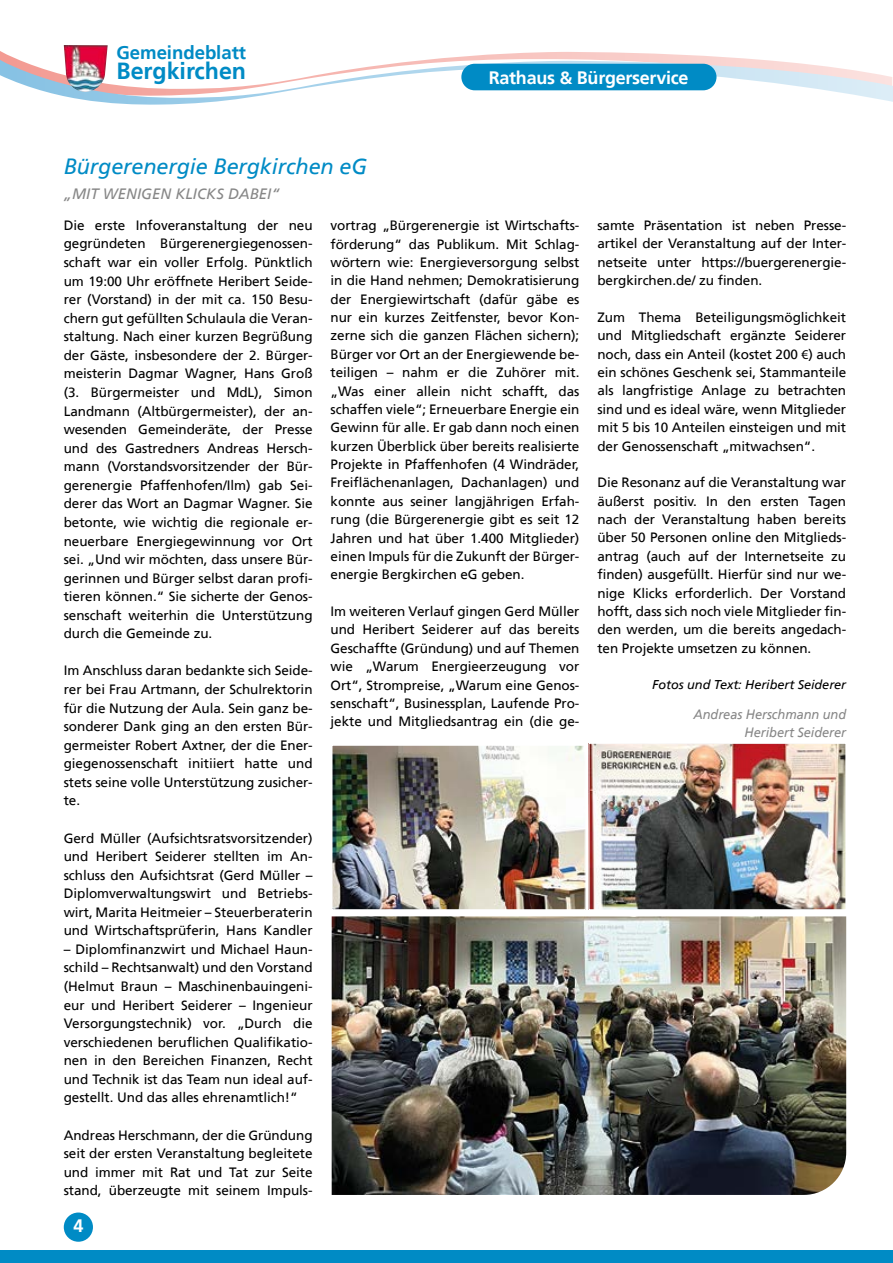
<style>
.page{position:relative;width:893px;height:1263px;background:#fff}
.page>*{position:absolute;margin:0;border:0;box-sizing:border-box;transform-origin:0 0}
.t1{font:700 23.25px "Frutiger";letter-spacing:-.005em;color:#008bc5}
.t2{font:italic 22.05px "Frutiger 56";letter-spacing:-.005em;color:#008bc5}
.t3{font:700 18.6px "Frutiger";letter-spacing:-.005em;color:#008bc5}
.t4{font:700 18px "Frutiger";letter-spacing:-.015em;color:#fff}
.t5{font:italic 15px "Frutiger 56";color:#878787}
.t6{font:13.5px/18.6px "Frutiger 55 Roman";letter-spacing:-.005em;color:#000;text-align:justify}
.t7{font:italic 13.5px/18px "Frutiger 56";letter-spacing:-.005em;color:#878787;text-align:right;scale:.95 1}
.t8{font:italic 12.75px "Frutiger 56";letter-spacing:-.005em;color:#000}
.s1{font-family:"Myriad Pro"}
</style>
<div class="page">
<svg style="left:0;top:53px;width:893px;height:52px"></svg>
<div style="left:461px;top:64px;width:255px;height:26px;background:#008bc5;border-radius:13px"></div>
<div style="left:0;top:1250px;width:893px;height:13px;background:#008bc5"></div>
<div style="left:64px;top:1212px;width:29px;height:30px;background:#008bc5;border-radius:50%"></div>
<img style="left:64px;top:45px;width:44px;height:47px">
<img style="left:332px;top:916px;width:514px;height:279px">
<img style="left:591px;top:745px;width:253px;height:163px">
<div style="left:589px;top:743px;width:257px;height:167px;border:1px solid #fff"></div>
<img style="left:334px;top:747px;width:249px;height:161px">
<div style="left:332px;top:745px;width:253px;height:165px;border:1px solid #fff"></div>
<h3 class="t3" style="left:117px;top:44px;width:131px">Gemeindeblatt</h3>
<h1 class="t1" style="left:117px;top:60px;width:131px">Bergkirchen</h1>
<h3 class="t4" style="left:489px;top:70px;width:201px">Rathaus &amp; Bürgerservice</h3>
<h2 class="t2" style="left:64px;top:156px;width:305px">Bürgerenergie Bergkirchen eG</h2>
<p class="t5" style="left:64px;top:187px;width:217px">„MIT WENIGEN KLICKS DABEI“</p>
<p class="t6" style="left:64px;top:217px;width:250px">Die erste Infoveranstaltung der neu gegründeten Bürgerenergiegenossen&shy;schaft war ein voller Erfolg. Pünktlich um 19:00 Uhr eröffnete Heribert Seide&shy;rer (Vorstand) in der mit ca. 150 Besu&shy;chern gut gefüllten Schulaula die Veran&shy;staltung. Nach einer kurzen Begrüßung der Gäste, insbesondere der 2. Bürger&shy;meisterin Dagmar Wagner, Hans Groß (3. Bürgermeister und MdL), Simon Landmann (Altbürgermeister), der an&shy;wesenden Gemeinderäte, der Presse und des Gastredners Andreas Hersch&shy;mann (Vorstandsvorsitzender der Bür&shy;gerenergie Pfaffenhofen/Ilm) gab Sei&shy;derer das Wort an Dagmar Wagner. Sie betonte, wie wichtig die regionale er&shy;neuerbare Energiegewinnung vor Ort sei. „Und wir möchten, dass unsere Bür&shy;gerinnen und Bürger selbst daran profi&shy;tieren können.“ Sie sicherte der Genos&shy;senschaft weiterhin die Unterstützung durch die Gemeinde zu.</p>
<p class="t6" style="left:64px;top:662px;width:250px">Im Anschluss daran bedankte sich Seide&shy;rer bei Frau Artmann, der Schulrektorin für die Nutzung der Aula. Sein ganz be&shy;sonderer Dank ging an den ersten Bür&shy;germeister Robert Axtner, der die Ener&shy;giegenossenschaft initiiert hatte und stets seine volle Unterstützung zusicher&shy;te.</p>
<p class="t6" style="left:64px;top:829px;width:250px">Gerd Müller (Aufsichtsratsvorsitzender) und Heribert Seiderer stellten im An&shy;schluss den Aufsichtsrat (Gerd Müller – Diplomverwaltungswirt und Betriebs&shy;wirt, Marita Heitmeier – Steuerberaterin und Wirtschaftsprüferin, Hans Kandler</p>
<p class="t6" style="left:64px;top:941px;width:250px">– Diplomfinanzwirt und Michael Haun&shy;schild – Rechtsanwalt) und den Vorstand (Helmut Braun – Maschinenbauingeni&shy;eur und Heribert Seiderer – Ingenieur Versorgungstechnik) vor. „Durch die verschiedenen beruflichen Qualifikatio&shy;nen in den Bereichen Finanzen, Recht und Technik ist das Team nun ideal auf&shy;gestellt. Und das alles ehrenamtlich!“</p>
<p class="t6" style="left:64px;top:1126px;width:250px">Andreas Herschmann, der die Gründung seit der ersten Veranstaltung begleitete und immer mit Rat und Tat zur Seite stand, überzeugte mit seinem Impuls-</p>
<p class="t6" style="left:331px;top:217px;width:250px">vortrag „Bürgerenergie ist Wirtschafts&shy;förderung“ das Publikum. Mit Schlag&shy;wörtern wie: Energieversorgung selbst in die Hand nehmen; Demokratisierung der Energiewirtschaft (dafür gäbe es nur ein kurzes Zeitfenster, bevor Kon&shy;zerne sich die ganzen Flächen sichern); Bürger vor Ort an der Energiewende be&shy;teiligen – nahm er die Zuhörer mit. „Was einer allein nicht schafft, das schaffen viele“; Erneuerbare Energie ein Gewinn für alle. Er gab dann noch einen kurzen Überblick über bereits realisierte Projekte in Pfaffenhofen (4 Windräder, Freiflächenanlagen, Dachanlagen) und konnte aus seiner langjährigen Erfah&shy;rung (die Bürgerenergie gibt es seit 12<br>Jahren und hat über 1.400 Mitglieder) einen Impuls für die Zukunft der Bürger&shy;energie Bergkirchen eG geben.</p>
<p class="t6" style="left:331px;top:603px;width:250px">Im weiteren Verlauf gingen Gerd Müller und Heribert Seiderer auf das bereits Geschaffte (Gründung) und auf Themen wie „Warum Energieerzeugung vor Ort“, Strompreise, „Warum eine Genos&shy;senschaft“, Businessplan, Laufende Pro&shy;jekte und Mitgliedsantrag ein (die ge-</p>
<h3 class="t4" style="left:73px;top:1218px;width:12px">4</h3>
<p class="t6" style="left:597px;top:217px;width:250px">samte Präsentation ist neben Presse&shy;artikel der Veranstaltung auf der Inter&shy;netseite unter https://buergerenergie&shy;bergkirchen.de/ zu finden.</p>
<p class="t6" style="left:597px;top:309px;width:250px">Zum Thema Beteiligungsmöglichkeit und Mitgliedschaft ergänzte Seiderer noch, dass ein Anteil (kostet 200 <span class="s1">€</span>) auch ein schönes Geschenk sei, Stammanteile als langfristige Anlage zu betrachten sind und es ideal wäre, wenn Mitglieder mit 5 bis 10 Anteilen einsteigen und mit der Genossenschaft „mitwachsen“.</p>
<p class="t6" style="left:597px;top:474px;width:250px">Die Resonanz auf die Veranstaltung war äußerst positiv. In den ersten Tagen nach der Veranstaltung haben bereits über 50 Personen online den Mitglieds&shy;antrag (auch auf der Internetseite zu finden) ausgefüllt. Hierfür sind nur we&shy;nige Klicks erforderlich. Der Vorstand hofft, dass sich noch viele Mitglieder fin&shy;den werden, um die bereits angedach&shy;ten Projekte umsetzen zu können.</p>
<p class="t8" style="left:652px;top:679px;width:196px">Fotos und Text: Heribert Seiderer</p>
<p class="t7" style="left:694px;top:706px;width:162px">Andreas Herschmann und<br>Heribert Seiderer</p>
</div>
